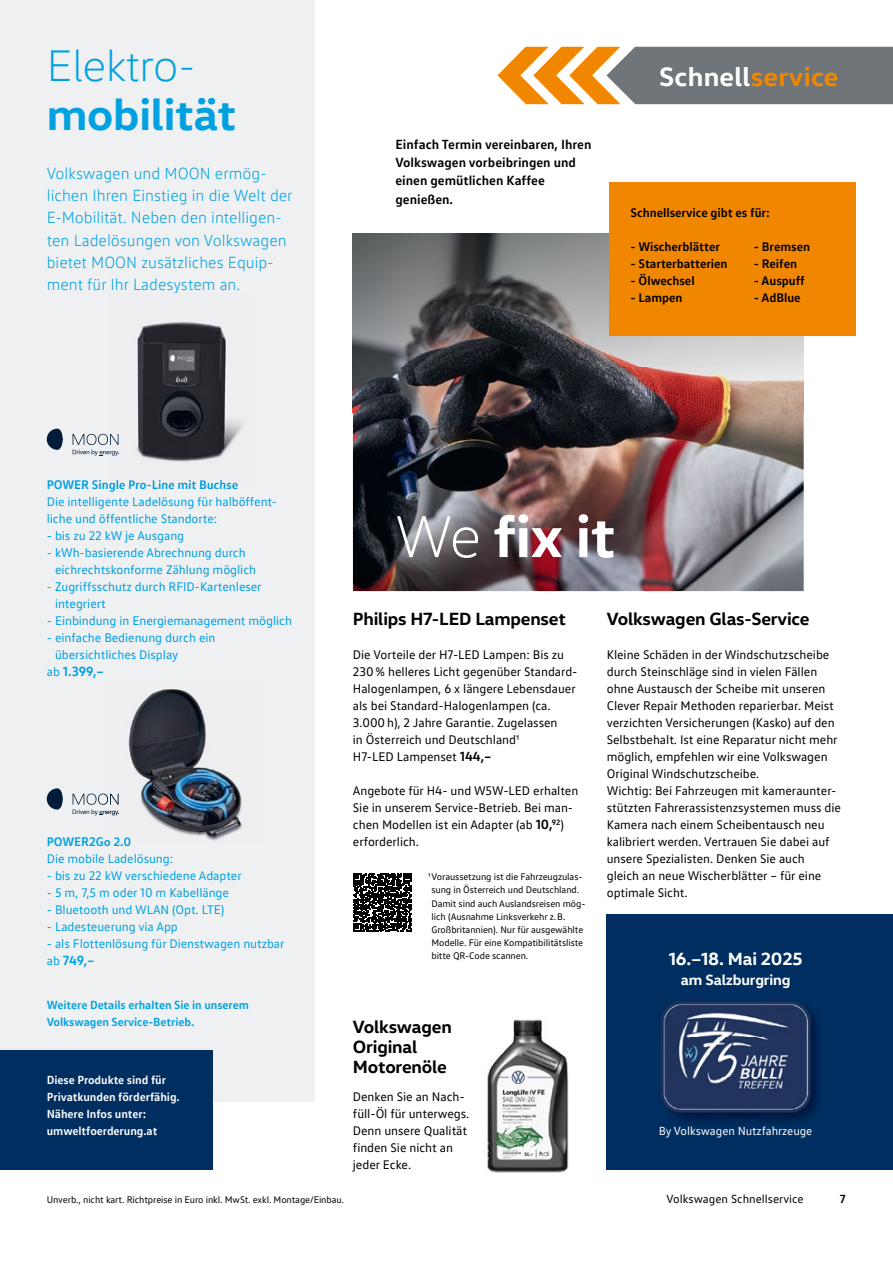
<style>
.page{position:relative;width:893px;height:1263px;background:#fff}
.page>*{position:absolute;margin:0;border:0;box-sizing:border-box;transform-origin:0 0}
.t1{font:700 60px "VW Head";color:#fff}
.t2{font:700 45px "VW Head";letter-spacing:-.005em;color:#00a1e0}
.t3{font:300 45px "VW Head";letter-spacing:-.005em;color:#00a1e0}
.t4{font:700 27px "VW Head";letter-spacing:.01em;color:#fff}
.t5{font:700 18px/19.8px "VW Head";letter-spacing:-.01em;color:#000}
.t6{font:700 18px "VW Head";color:#fff}
.t7{font:300 16.5px/22.2px "VW Text";color:#00a1e0}
.t8{font:700 15px "VW Head";letter-spacing:-.01em;color:#fff}
.t9{font:700 13.5px/18.3px "VW Text";color:#000}
.t10{font:700 13.5px "VW Text";color:#009ee3}
.t11{font:700 13.5px "VW Text";color:#00a1e0}
.t12{font:12.75px/17px "VW Text";letter-spacing:-.005em;color:#000}
.t13{font:12.75px/17px "VW Text";letter-spacing:-.005em;color:#009ee3}
.t14{font:12.75px "VW Text";letter-spacing:-.005em;color:#00a1e0}
.t15{font:700 12.75px "VW Text";letter-spacing:-.005em;color:#000}
.t16{font:700 12.75px "VW Text";letter-spacing:-.005em;color:#009ee3}
.t17{font:700 12.75px "VW Text";color:#00a1e0}
.t18{font:700 12px/17px "VW Text";letter-spacing:-.005em;color:#fff}
.t19{font:700 12px/17px "VW Text";letter-spacing:-.005em;color:#00a1e0}
.t20{font:12px "VW Text";letter-spacing:-.005em;color:#fff}
.t21{font:12px "VW Text";color:#000}
.t22{font:700 12px "VW Text";color:#000}
.t23{font:9.75px/13.2px "VW Text";letter-spacing:-.01em;color:#000}
.s1{color:#f18700}
.s2{font-weight:400;font-size:12.75px}
.s3{font-weight:300}
.s4{font-weight:700;font-size:13.5px}
</style>
<div class="page">
<div style="left:0;top:0;width:315px;height:1101px;background:#eff0f1"></div>
<img style="left:353px;top:412px;width:451px;height:179px">
<img style="left:353px;top:234px;width:451px;height:178px">
<div style="left:0;top:1050px;width:213px;height:119px;background:#002e60"></div>
<svg style="left:497px;top:47px;width:396px;height:57px;background:#998a74"></svg>
<div style="left:609px;top:183px;width:247px;height:153px;background:#f18700"></div>
<img style="left:110px;top:480px;width:128px;height:5px">
<img style="left:110px;top:322px;width:134px;height:140px">
<svg style="left:353px;top:873px;width:58px;height:58px"></svg>
<svg style="left:47px;top:429px;width:16px;height:21px"></svg>
<svg style="left:73px;top:434px;width:46px;height:22px"></svg>
<svg style="left:47px;top:788px;width:16px;height:21px"></svg>
<div style="left:607px;top:914px;width:286px;height:255px;background:#002e60"></div>
<img style="left:658px;top:997px;width:157px;height:120px">
<img style="left:487px;top:1019px;width:82px;height:154px">
<img style="left:128px;top:689px;width:114px;height:154px">
<img style="left:104px;top:837px;width:26px;height:6px">
<svg style="left:73px;top:793px;width:46px;height:23px"></svg>
<h2 class="t3" style="left:47px;top:39px;width:151px">Elektro-</h2>
<h2 class="t2" style="left:47px;top:85px;width:191px">mobilität</h2>
<p class="t7" style="left:47px;top:162px;width:247px">Volkswagen und MOON ermög&shy;lichen Ihren Einstieg in die Welt der<br>E-Mobilität. Neben den intelligen&shy;ten Ladelösungen von Volkswagen bietet MOON zusätzliches Equip&shy;ment für Ihr Ladesystem an.</p>
<p class="t9" style="left:395px;top:134px;width:198px">Einfach Termin vereinbaren, Ihren<br>Volkswagen vorbeibringen und einen gemütlichen Kaffee genießen.</p>
<h3 class="t4" style="left:659px;top:59px;width:181px">Schnell<span class="s1">service</span></h3>
<p class="t15" style="left:631px;top:204px;width:141px">Schnellservice gibt es für:</p>
<p class="t15" style="left:631px;top:238px;width:91px">- Wischerblätter</p>
<p class="t15" style="left:631px;top:255px;width:99px">- Starterbatterien</p>
<p class="t15" style="left:631px;top:272px;width:66px">- Ölwechsel</p>
<p class="t15" style="left:631px;top:289px;width:53px">- Lampen</p>
<p class="t15" style="left:754px;top:238px;width:58px">- Bremsen</p>
<p class="t15" style="left:754px;top:255px;width:45px">- Reifen</p>
<p class="t15" style="left:754px;top:272px;width:52px">- Auspuff</p>
<p class="t15" style="left:754px;top:289px;width:48px">- AdBlue</p>
<p class="t16" style="left:47px;top:476px;width:193px">POWER Single Pro-Line mit Buchse</p>
<p class="t13" style="left:47px;top:493px;width:232px">Die intelligente Ladelösung für halböffent&shy;liche und öffentliche Standorte:</p>
<p class="t13" style="left:47px;top:527px;width:139px">- bis zu 22 kW je Ausgang</p>
<p class="t13" style="left:55px;top:544px;width:203px;text-indent:-8px">- kWh-basierende Abrechnung durch eichrechtskonforme Zählung möglich</p>
<p class="t13" style="left:55px;top:578px;width:208px;text-indent:-8px">- Zugriffsschutz durch RFID-Kartenleser integriert</p>
<p class="t13" style="left:47px;top:612px;width:247px">- Einbindung in Energie management möglich</p>
<p class="t13" style="left:55px;top:629px;width:162px;text-indent:-8px">- einfache Bedienung durch ein übersichtliches Display</p>
<p class="t10" style="left:47px;top:663px;width:59px"><span class="s2">ab</span> 1.399,–</p>
<p class="t17" style="left:47px;top:833px;width:86px">POWER2Go 2.0</p>
<p class="t14" style="left:47px;top:851px;width:128px">Die mobile Ladelösung:</p>
<p class="t14" style="left:47px;top:868px;width:197px">- bis zu 22 kW verschiedene Adapter</p>
<p class="t14" style="left:47px;top:885px;width:184px">- 5 m, 7,5 m oder 10 m Kabellänge</p>
<p class="t14" style="left:47px;top:902px;width:179px">- Bluetooth und WLAN (Opt. LTE)</p>
<p class="t14" style="left:47px;top:919px;width:133px">- Ladesteuerung via App</p>
<p class="t14" style="left:47px;top:936px;width:239px">- als Flottenlösung für Dienstwagen nutzbar</p>
<p class="t11" style="left:47px;top:952px;width:49px"><span class="s2">ab</span> 749,–</p>
<p class="t19" style="left:47px;top:996px;width:204px">Weitere Details erhalten Sie in unserem<br>Volkswagen Service-Betrieb.</p>
<p class="t18" style="left:47px;top:1071px;width:134px">Diese Produkte sind für<br>Privat kunden förder fähig.<br>Nähere Infos unter: umweltfoerderung.at</p>
<h1 class="t1" style="left:395px;top:497px;width:222px"><span class="s3">We</span> fix it</h1>
<h3 class="t5" style="left:353px;top:608px;width:214px">Philips H7-LED Lampenset</h3>
<p class="t12" style="left:353px;top:646px;width:226px">Die Vorteile der H7-LED Lampen: Bis zu 230 % helleres Licht gegenüber Standard-Halogenlampen, 6 x längere Lebensdauer als bei Standard-Halogenlampen (ca.<br>3.000 h), 2 Jahre Garantie. Zugelassen<br>in Öster reich und Deutschland1<br>H7-LED Lampenset <span class="s4">144,–</span></p>
<p class="t12" style="left:353px;top:782px;width:227px">Angebote für H4- und W5W-LED erhalten Sie in unserem Service-Betrieb. Bei man&shy;chen Modellen ist ein Adapter (ab <span class="s4">10,</span><sup>92</sup>) erforderlich.</p>
<p class="t23" style="left:431px;top:870px;width:155px;text-indent:-3px">1 Voraussetzung ist die Fahrzeugzulas&shy;sung in Österreich und Deutschland.<br>Damit sind auch Auslandsreisen mög&shy;lich (Ausnahme Linksverkehr z.B.<br>Großbritannien). Nur für ausgewählte Modelle. Für eine Kompatibili tätsliste bitte QR-Code scannen.</p>
<h3 class="t5" style="left:353px;top:1016px;width:100px">Volkswagen<br>Original<br>Motorenöle</h3>
<p class="t12" style="left:353px;top:1088px;width:118px">Denken Sie an Nach - füll-Öl für unterwegs.<br>Denn unsere Qualität finden Sie nicht an jeder Ecke.</p>
<h3 class="t5" style="left:607px;top:608px;width:204px">Volkswagen Glas-Service</h3>
<p class="t12" style="left:607px;top:646px;width:236px">Kleine Schäden in der Windschutzscheibe durch Steinschläge sind in vielen Fällen ohne Austausch der Scheibe mit unseren Clever Repair Methoden reparierbar. Meist verzichten Versicherungen (Kasko) auf den Selbstbehalt. Ist eine Reparatur nicht mehr möglich, empfehlen wir eine Volkswagen Original Windschutzscheibe.<br>Wichtig: Bei Fahrzeugen mit kameraunter&shy;stützten Fahrerassistenz systemen muss die Kamera nach einem Scheibentausch neu kalibriert werden. Vertrauen Sie dabei auf unsere Spezialisten. Denken Sie auch<br>gleich an neue Wischerblätter – für eine optimale Sicht.</p>
<h3 class="t6" style="left:669px;top:947px;width:135px">16.–18. Mai 2025</h3>
<p class="t8" style="left:681px;top:970px;width:111px">am Salzburgring</p>
<p class="t20" style="left:659px;top:1124px;width:155px">By Volkswagen Nutzfahrzeuge</p>
<p class="t23" style="left:47px;top:1193px;width:299px">Unverb., nicht kart. Richtpreise in Euro inkl. MwSt. exkl. Montage/Einbau.</p>
<p class="t21" style="left:667px;top:1192px;width:139px">Volkswagen Schnellservice</p>
<p class="t22" style="left:840px;top:1191px;width:8px">7</p>
</div>
